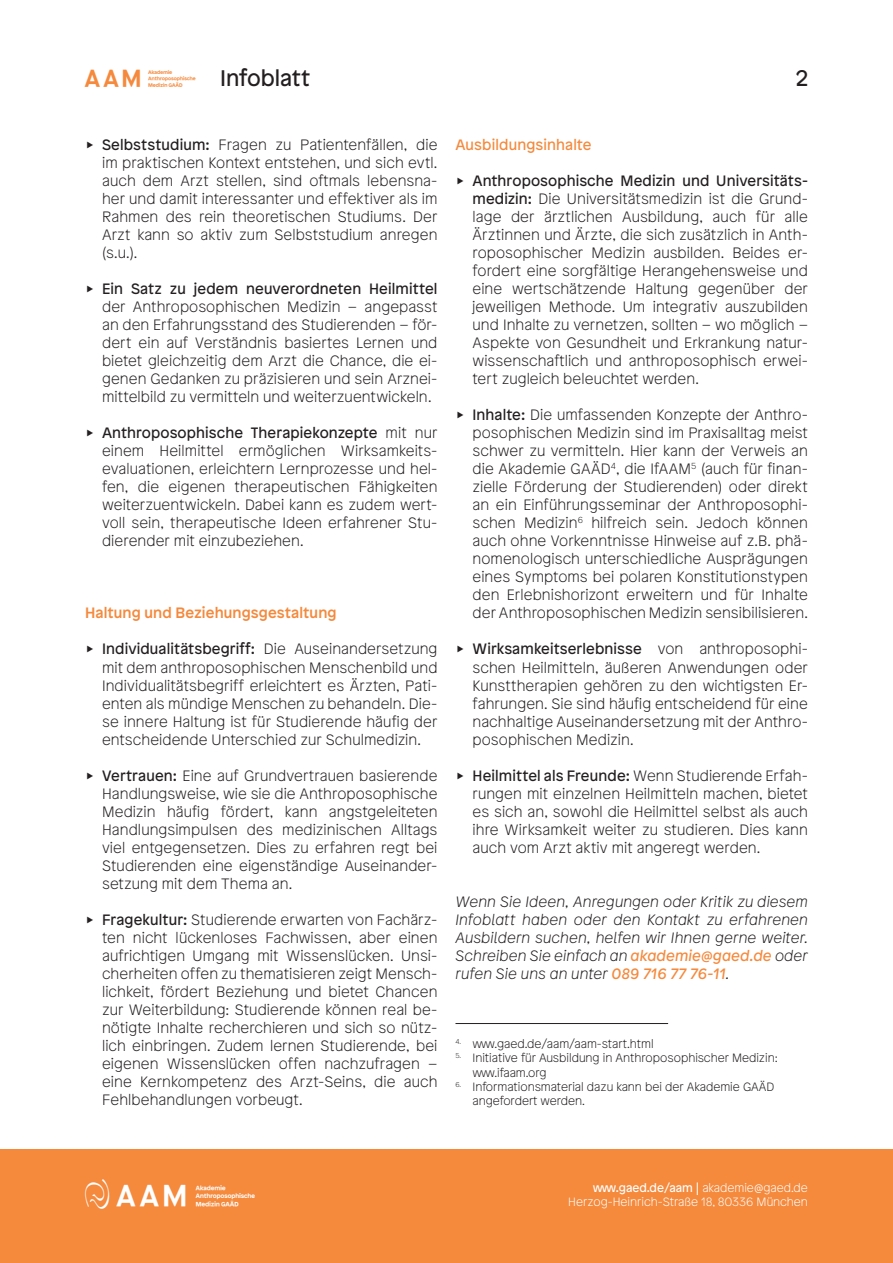
<style>
.page{position:relative;width:893px;height:1263px;background:#fff}
.page>*{position:absolute;margin:0;border:0;box-sizing:border-box;transform-origin:0 0}
.t1{font:22.5px "Patron";color:#231f20}
.t2{font:100 15px/18px "Patron";letter-spacing:.005em;color:#231f20;text-align:justify}
.t3{font:italic 100 15px/18px "Patron";letter-spacing:.01em;color:#231f20;text-align:justify}
.t4{font:500 15px "Patron";letter-spacing:.01em;color:#f5893c}
.t5{font:15px "Patron";letter-spacing:.01em;color:#f5893c}
.t6{font:100 12px/14.4px "Patron";color:#231f20}
.t7{font:100 12px/14.4px "Patron";color:#fff;text-align:right}
.s1{font-weight:400}
.s2{font-weight:400;color:#f5893c}
</style>
<div class="page">
<div style="left:0;top:1149px;width:893px;height:114px;background:#f5893c"></div>
<hr style="left:455px;top:1023px;width:213px;height:1px;background:#231f20">
<h1 class="t1" style="left:220px;top:62px;width:92px">Infoblatt</h1>
<p class="t1" style="left:796px;top:62px;width:14px">2</p>
<p class="t2" style="left:102px;top:136px;width:337px"><span class="s1">Selbststudium:</span> Fragen zu Patientenfällen, die im praktischen Kontext entstehen, und sich evtl. auch dem Arzt stellen, sind oftmals lebensna&shy;her und damit interessanter und effektiver als im Rahmen des rein theoretischen Studiums. Der Arzt kann so aktiv zum Selbststudium anregen (s.u.).</p>
<p class="t2" style="left:102px;top:280px;width:337px"><span class="s1">Ein Satz zu jedem neuverordneten Heilmittel </span>der Anthroposophischen Medizin – angepasst an den Erfahrungsstand des Studierenden – för&shy;dert ein auf Verständnis basiertes Lernen und bietet gleichzeitig dem Arzt die Chance, die ei&shy;genen Gedanken zu präzisieren und sein Arznei&shy;mittelbild zu vermitteln und weiterzuentwickeln.</p>
<p class="t2" style="left:102px;top:424px;width:337px"><span class="s1">Anthroposophische Therapiekonzepte</span> mit nur einem Heilmittel ermöglichen Wirksamkeits&shy;evaluationen, erleichtern Lernprozesse und hel&shy;fen, die eigenen therapeutischen Fähigkeiten weiterzuentwickeln. Dabei kann es zudem wert&shy;voll sein, therapeutische Ideen erfahrener Stu&shy;dierender mit einzubeziehen.</p>
<p class="t4" style="left:85px;top:602px;width:253px">Haltung und Beziehungsgestaltung</p>
<p class="t2" style="left:102px;top:640px;width:337px"><span class="s1">Individualitätsbegriff:</span> Die Auseinandersetzung mit dem anthroposophischen Menschenbild und Individualitätsbegriff erleichtert es Ärzten, Pati&shy;enten als mündige Menschen zu behandeln. Die&shy;se innere Haltung ist für Studierende häufig der entscheidende Unterschied zur Schulmedizin.</p>
<p class="t2" style="left:102px;top:766px;width:337px"><span class="s1">Vertrauen:</span> Eine auf Grundvertrauen basierende Handlungsweise, wie sie die Anthroposophische Medizin häufig fördert, kann angstgeleiteten Handlungsimpulsen des medizinischen Alltags viel entgegensetzen. Dies zu erfahren regt bei Studierenden eine eigenständige Auseinander&shy;setzung mit dem Thema an.</p>
<p class="t2" style="left:102px;top:910px;width:337px"><span class="s1">Fragekultur:</span> Studierende erwarten von Fachärz&shy;ten nicht lückenloses Fachwissen, aber einen aufrichtigen Umgang mit Wissenslücken. Unsi&shy;cherheiten offen zu thematisieren zeigt Mensch&shy;lichkeit, fördert Beziehung und bietet Chancen zur Weiterbildung: Studierende können real be&shy;nötigte Inhalte recherchieren und sich so nütz&shy;lich einbringen. Zudem lernen Studierende, bei eigenen Wissenslücken offen nachzufragen – eine Kernkompetenz des Arzt-Seins, die auch Fehlbehandlungen vorbeugt.</p>
<p class="t5" style="left:455px;top:134px;width:138px">Ausbildungsinhalte</p>
<p class="t2" style="left:472px;top:172px;width:337px"><span class="s1">Anthroposophische Medizin und Universitäts&shy;medizin:</span> Die Universitätsmedizin ist die Grund&shy;lage der ärztlichen Ausbildung, auch für alle Ärztinnen und Ärzte, die sich zusätzlich in Anth&shy;roposophischer Medizin ausbilden. Beides er&shy;fordert eine sorgfältige Herangehensweise und eine wertschätzende Haltung gegenüber der jeweiligen Methode. Um integrativ auszubilden und Inhalte zu vernetzen, sollten – wo möglich – Aspekte von Gesundheit und Erkrankung natur&shy;wissenschaftlich und anthroposophisch erwei&shy;tert zugleich beleuchtet werden.</p>
<p class="t2" style="left:472px;top:406px;width:337px"><span class="s1">Inhalte:</span> Die umfassenden Konzepte der Anthro&shy;posophischen Medizin sind im Praxisalltag meist schwer zu vermitteln. Hier kann der Verweis an die Akademie GAÄD<sup>4</sup>, die IfAAM<sup>5</sup> (auch für finan&shy;zielle Förderung der Studierenden) oder direkt an ein Einführungsseminar der Anthroposophi&shy;schen Medizin<sup>6</sup> hilfreich sein. Jedoch können auch ohne Vorkenntnisse Hinweise auf z.B. phä&shy;nomenologisch unterschiedliche Ausprägungen eines Symptoms bei polaren Konstitutionstypen den Erlebnishorizont erweitern und für Inhalte der Anthroposophischen Medizin sensibilisieren.</p>
<p class="t2" style="left:472px;top:640px;width:337px"><span class="s1">Wirksamkeitserlebnisse</span> von anthroposophi&shy;schen Heilmitteln, äußeren Anwendungen oder Kunsttherapien gehören zu den wichtigsten Er&shy;fahrungen. Sie sind häufig entscheidend für eine nachhaltige Auseinandersetzung mit der Anthro&shy;posophischen Medizin.</p>
<p class="t2" style="left:472px;top:766px;width:337px"><span class="s1">Heilmittel als Freunde:</span> Wenn Studierende Erfah&shy;rungen mit einzelnen Heilmitteln machen, bietet es sich an, sowohl die Heilmittel selbst als auch ihre Wirksamkeit weiter zu studieren. Dies kann auch vom Arzt aktiv mit angeregt werden.</p>
<p class="t3" style="left:455px;top:892px;width:354px">Wenn Sie Ideen, Anregungen oder Kritik zu diesem Infoblatt haben oder den Kontakt zu erfahrenen Ausbildern suchen, helfen wir Ihnen gerne weiter.<br>Schreiben Sie einfach an <span class="s2">akademie@gaed.de</span> oder rufen Sie uns an unter <span class="s2">089 716 77 76-11</span>.</p>
<p class="t6" style="left:455px;top:1036px;width:200px"><sup>4.</sup> www.gaed.de/aam/aam-start.html</p>
<p class="t6" style="left:472px;top:1050px;width:307px;text-indent:-17px"><sup>5.</sup> Initiative für Ausbildung in Anthroposophischer Medizin: www.ifaam.org</p>
<p class="t6" style="left:472px;top:1079px;width:303px;text-indent:-17px"><sup>6.</sup> Informationsmaterial dazu kann bei der Akademie GAÄD angefordert werden.</p>
<p class="t7" style="left:568px;top:1180px;width:241px"><span class="s1">www.gaed.de/aam |</span> akademie@gaed.de<br>Herzog-Heinrich-Straße 18, 80336 München</p>
</div>
